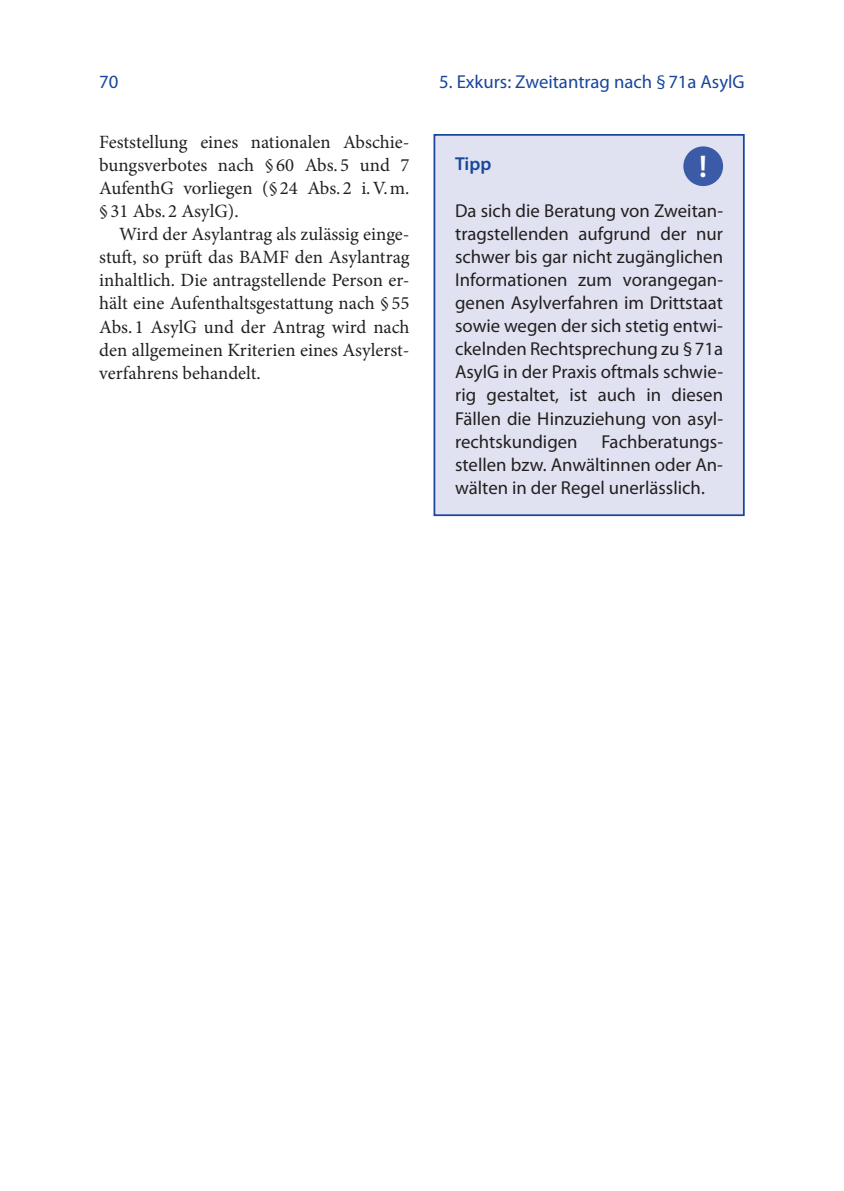
<style>
.page{position:relative;width:844px;height:1191px;background:#fff}
.page>*{position:absolute;margin:0;border:0;box-sizing:border-box;transform-origin:0 0}
.t1{font:600 31.5px "Myriad Pro";color:#fff}
.t2{font:18.72px/23.1px "Myriad Pro";color:#231f20;text-align:justify}
.t3{font:18.72px/23.1px "Minion Pro";color:#231f20;text-align:justify}
.t4{font:18.72px "Myriad Pro";color:#18469d}
.t5{font:600 18.72px "Myriad Pro";color:#18469d}
</style>
<div class="page">
<div style="left:434px;top:135px;width:309px;height:380px;background:#e0e2f1"></div>
<div style="left:433px;top:134px;width:311px;height:382px;border:2px solid #18469d"></div>
<div style="left:683px;top:146px;width:40px;height:40px;background:#3b5aa8;border-radius:50%"></div>
<p class="t4" style="left:99px;top:71px;width:21px">70</p>
<p class="t4" style="left:439px;top:71px;width:307px">5. Exkurs: Zweitantrag nach §71a AsylG</p>
<p class="t3" style="left:99px;top:130px;width:312px">Feststellung eines nationalen Abschie&shy;bungsverbotes nach § 60 Abs. 5 und 7<br>AufenthG vorliegen (§ 24 Abs. 2 i.V.m. § 31 Abs. 2 AsylG).</p>
<p class="t3" style="left:99px;top:223px;width:312px;text-indent:20px">Wird der Asylantrag als zulässig einge&shy;stuft, so prüft das BAMF den Asylantrag inhaltlich. Die antragstellende Person er&shy;hält eine Aufenthaltsgestattung nach § 55<br>Abs. 1 AsylG und der Antrag wird nach den allgemeinen Kriterien eines Asylerst&shy;verfahrens behandelt.</p>
<h1 class="t1" style="left:699px;top:146px;width:9px">!</h1>
<p class="t5" style="left:455px;top:152px;width:38px">Tipp</p>
<p class="t2" style="left:455px;top:198px;width:269px">Da sich die Beratung von Zweitan&shy;tragstellenden aufgrund der nur schwer bis gar nicht zugänglichen Informationen zum vorangegan&shy;genen Asylverfahren im Drittstaat sowie wegen der sich stetig entwi&shy;ckelnden Rechtsprechung zu §71a AsylG in der Praxis oftmals schwie&shy;rig gestaltet, ist auch in diesen Fällen die Hinzuziehung von asyl&shy;rechtskundigen</p>
<p class="t2" style="left:455px;top:429px;width:269px;text-indent:146px">Fachberatungs&shy;stellen bzw. Anwältinnen oder An&shy;wälten in der Regel unerlässlich.</p>
</div>
